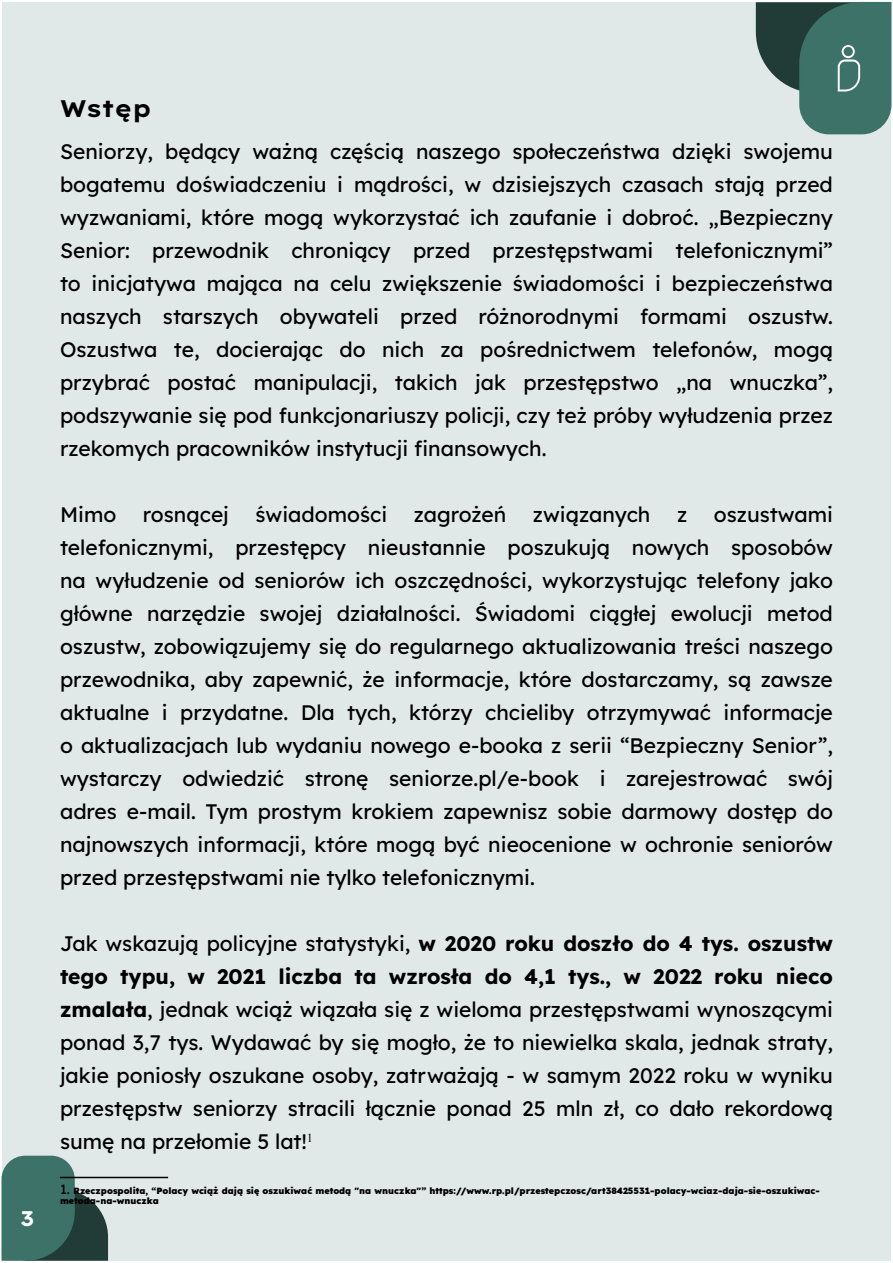
<style>
.page{position:relative;width:893px;height:1263px;background:#fff}
.page>*{position:absolute;margin:0;border:0;box-sizing:border-box;transform-origin:0 0}
.t1{font:24px "Lexend Exa";color:#000}
.t2{font:21px/33px "Lexend Deca";color:#000;text-align:justify}
.t3{font:21px "Lexend Exa";color:#fff}
.t4{font:9px/10.8px "Lexend";color:#000}
.s1{font-family:"Lexend Deca";font-size:13.5px}
</style>
<div class="page">
<div style="left:2px;top:2px;width:888px;height:1259px;background:#e1e9e8"></div>
<svg style="left:755px;top:1px;width:137px;height:134px"></svg>
<svg style="left:1px;top:1155px;width:107px;height:106px"></svg>
<hr style="left:60px;top:1177px;width:108px;height:1px;background:#000">
<p class="t3" style="left:20px;top:1202px;width:16px">3</p>
<p class="t1" style="left:60px;top:90px;width:93px">Wstęp</p>
<p class="t2" style="left:60px;top:134px;width:774px">Seniorzy, będący ważną częścią naszego społeczeństwa dzięki swojemu bogatemu doświadczeniu i mądrości, w dzisiejszych czasach stają przed wyzwaniami, które mogą wykorzystać ich zaufanie i dobroć. „Bezpieczny Senior: przewodnik chroniący przed przestępstwami telefonicznymi” to inicjatywa mająca na celu zwiększenie świadomości i bezpieczeństwa naszych starszych obywateli przed różnorodnymi formami oszustw.<br>Oszustwa te, docierając do nich za pośrednictwem telefonów, mogą przybrać postać manipulacji, takich jak przestępstwo „na wnuczka”, podszywanie się pod funkcjonariuszy policji, czy też próby wyłudzenia przez rzekomych pracowników instytucji finansowych.</p>
<p class="t2" style="left:60px;top:497px;width:58px">Mimo</p>
<p class="t2" style="left:143px;top:497px;width:87px">rosnącej</p>
<p class="t2" style="left:255px;top:497px;width:133px">świadomości</p>
<p class="t2" style="left:414px;top:497px;width:94px">zagrożeń</p>
<p class="t2" style="left:533px;top:497px;width:119px">związanych</p>
<p class="t2" style="left:677px;top:497px;width:12px">z</p>
<p class="t2" style="left:60px;top:497px;width:774px;text-indent:654px">oszustwami telefonicznymi, przestępcy nieustannie poszukują nowych sposobów na wyłudzenie od seniorów ich oszczędności, wykorzystując telefony jako główne narzędzie swojej działalności. Świadomi ciągłej ewolucji metod oszustw, zobowiązujemy się do regularnego aktualizowania treści naszego przewodnika, aby zapewnić, że informacje, które dostarczamy, są zawsze aktualne i przydatne. Dla tych, którzy chcieliby otrzymywać informacje o aktualizacjach lub wydaniu nowego e-booka z serii “Bezpieczny Senior”, wystarczy odwiedzić stronę seniorze.pl/e-book i zarejestrować swój adres e-mail. Tym prostym krokiem zapewnisz sobie darmowy dostęp do najnowszych informacji, które mogą być nieocenione w ochronie seniorów przed przestępstwami nie tylko telefonicznymi.</p>
<p class="t2" style="left:60px;top:926px;width:774px">Jak wskazują policyjne statystyki, w 2020 roku doszło do 4 tys. oszustw tego typu, w 2021 liczba ta wzrosła do 4,1 tys., w 2022 roku nieco zmalała, jednak wciąż wiązała się z wieloma przestępstwami wynoszącymi ponad 3,7 tys. Wydawać by się mogło, że to niewielka skala, jednak straty, jakie poniosły oszukane osoby, zatrważają - w samym 2022 roku w wyniku przestępstw seniorzy stracili łącznie ponad 25 mln zł, co dało rekordową sumę na przełomie 5 lat!<sup>1</sup></p>
<p class="t4" style="left:60px;top:1185px;width:761px"><span class="s1">1.</span> Rzeczpospolita, “Polacy wciąż dają się oszukiwać metodą "na wnuczka"” https://www.rp.pl/przestepczosc/art38425531-polacy-wciaz-daja-sie-oszukiwac&shy;metoda-na-wnuczka</p>
</div>
